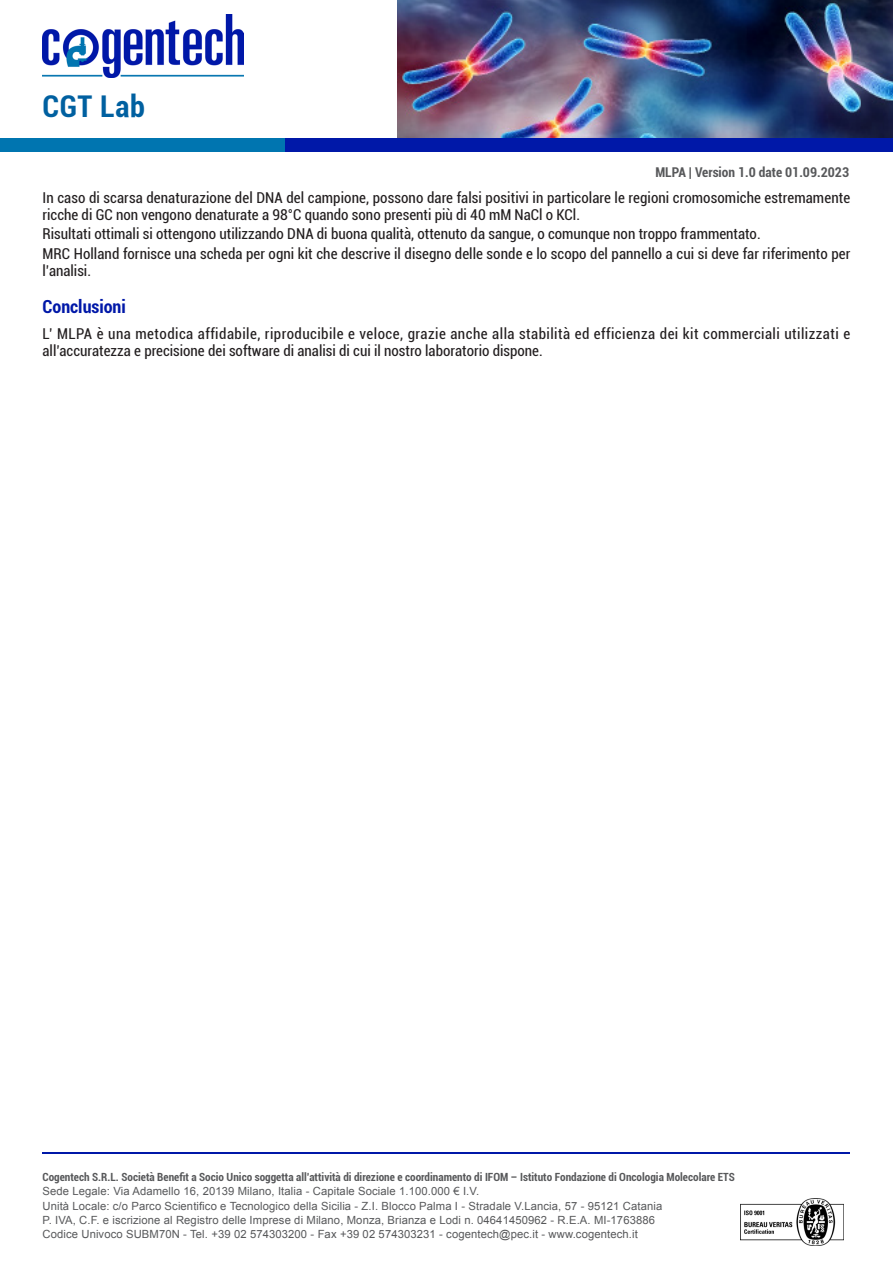
<style>
.page{position:relative;width:893px;height:1263px;background:#fff}
.page>*{position:absolute;margin:0;border:0;box-sizing:border-box;transform-origin:0 0}
.t1{font:700 condensed 30px "Roboto";letter-spacing:.02em;color:#0060a0}
.titolo_paragrafo{font:700 condensed 18px "Roboto";color:#0018a8}
.body{font:condensed 15px/17.2px "Roboto";letter-spacing:.005em;color:#231f20}
.body-2{font:condensed 15px/17.2px "Roboto";letter-spacing:.03em;color:#231f20}
.t2{font:700 condensed 13.5px "Roboto";color:#57585a}
.t3{font:11.25px/14.4px "Arial";letter-spacing:.01em;color:#57585a}
.t4{font:700 condensed 11.25px "Roboto";color:#57585a}
</style>
<div class="page">
<img style="left:398px;top:0;width:495px;height:138px">
<img style="left:43px;top:14px;width:201px;height:63px">
<div style="left:285px;top:138px;width:608px;height:13px;background:#0018a8"></div>
<div style="left:0;top:138px;width:285px;height:13px;background:#0075b0"></div>
<hr style="left:43px;top:1152px;width:807px;height:1px;background:#0018a8">
<img style="left:741px;top:1198px;width:102px;height:47px">
<h1 class="t1" style="left:43px;top:85px;width:104px">CGT Lab</h1>
<p class="t2" style="left:655px;top:162px;width:195px">MLPA | Version 1.0 date 01.09.2023</p>
<p class="body" style="left:43px;top:188px;width:809px">In caso di scarsa denaturazione del DNA del campione, possono dare falsi positivi in particolare le regioni cromosomiche estremamente ricche di GC non vengono denaturate a 98°C quando sono presenti più di 40 mM NaCl o KCl.</p>
<p class="body" style="left:43px;top:225px;width:720px">Risultati ottimali si ottengono utilizzando DNA di buona qualità, ottenuto da sangue, o comunque non troppo frammentato.</p>
<p class="body" style="left:43px;top:244px;width:809px">MRC Holland fornisce una scheda per ogni kit che descrive il disegno delle sonde e lo scopo del pannello a cui si deve far riferimento per l’analisi.</p>
<p class="titolo_paragrafo" style="left:43px;top:294px;width:85px">Conclusioni</p>
<p class="body-2" style="left:43px;top:324px;width:809px">L’ MLPA è una metodica affidabile, riproducibile e veloce, grazie anche alla stabilità ed efficienza dei kit commerciali utilizzati e all’accuratezza e precisione dei software di analisi di cui il nostro laboratorio dispone.</p>
<p class="t4" style="left:43px;top:1169px;width:694px">Cogentech S.R.L. Società Benefit a Socio Unico soggetta all’attività di direzione e coordinamento di IFOM – Istituto Fondazione di Oncologia Molecolare ETS</p>
<p class="t3" style="left:43px;top:1184px;width:621px">Sede Legale: Via Adamello 16, 20139 Milano, Italia - Capitale Sociale 1.100.000 € I.V.<br>Unità Locale: c/o Parco Scientifico e Tecnologico della Sicilia - Z.I. Blocco Palma I - Stradale V.Lancia, 57 - 95121 Catania P. IVA, C.F. e iscrizione al Registro delle Imprese di Milano, Monza, Brianza e Lodi n. 04641450962 - R.E.A. MI-1763886<br>Codice Univoco SUBM70N - Tel. +39 02 574303200 - Fax +39 02 574303231 - cogentech@pec.it - www.cogentech.it</p>
</div>
